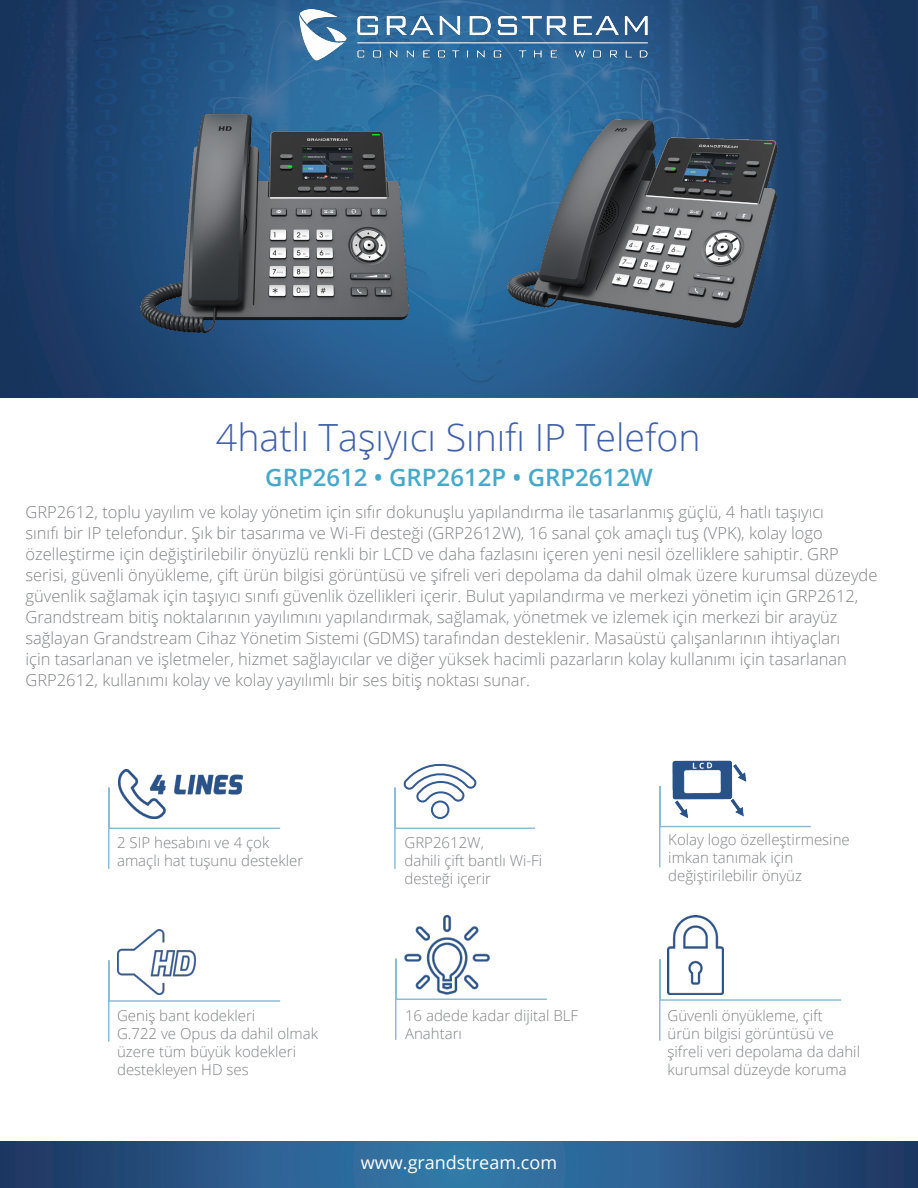
<style>
.page{position:relative;width:918px;height:1188px;background:#fff}
.page>*{position:absolute;margin:0;border:0;box-sizing:border-box;transform-origin:0 0}
.t1{font:300 37.5px "Open Sans";color:#3e60ac}
.t2{font:600 24px "Open Sans";color:#46a8ca}
.t3{font:18px "Open Sans";color:#fff}
.t4{font:300 16.5px/21px "Open Sans";color:#808285}
.t5{font:300 15px/18px "Open Sans";color:#808285}
</style>
<div class="page">
<img style="left:0;top:0;width:916px;height:396px">
<img style="left:291px;top:10px;width:362px;height:53px">
<svg style="left:0;top:1142px;width:918px;height:46px;background:#295988"></svg>
<svg style="left:108px;top:787px;width:173px;height:82px"></svg>
<svg style="left:659px;top:785px;width:152px;height:83px"></svg>
<svg style="left:108px;top:959px;width:173px;height:83px"></svg>
<svg style="left:395px;top:957px;width:152px;height:83px"></svg>
<svg style="left:659px;top:959px;width:182px;height:82px"></svg>
<svg style="left:394px;top:763px;width:141px;height:106px"></svg>
<img style="left:117px;top:929px;width:78px;height:65px">
<img style="left:405px;top:916px;width:84px;height:78px">
<img style="left:667px;top:916px;width:57px;height:78px">
<img style="left:118px;top:770px;width:125px;height:48px">
<img style="left:667px;top:760px;width:84px;height:62px">
<img style="left:140px;top:114px;width:269px;height:219px">
<img style="left:508px;top:120px;width:270px;height:207px">
<p class="t1" style="left:216px;top:412px;width:486px">4hatlı Taşıyıcı Sınıfı IP Telefon</p>
<p class="t2" style="left:265px;top:461px;width:389px">GRP2612 • GRP2612P • GRP2612W</p>
<p class="t4" style="left:26px;top:501px;width:853px">GRP2612, toplu yayılım ve kolay yönetim için sıfır dokunuşlu yapılandırma ile tasarlanmış güçlü, 4 hatlı taşıyıcı<br>sınıfı bir IP telefondur. Şık bir tasarıma ve Wi-Fi desteği (GRP2612W), 16 sanal çok amaçlı tuş (VPK), kolay logo özelleştirme için değiştirilebilir önyüzlü renkli bir LCD ve daha fazlasını içeren yeni nesil özelliklere sahiptir. GRP serisi, güvenli önyükleme, çift ürün bilgisi görüntüsü ve şifreli veri depolama da dahil olmak üzere kurumsal düzeyde güvenlik sağlamak için taşıyıcı sınıfı güvenlik özellikleri içerir. Bulut yapılandırma ve merkezi yönetim için GRP2612, Grandstream bitiş noktalarının yayılımını yapılandırmak, sağlamak, yönetmek ve izlemek için merkezi bir arayüz sağlayan Grandstream Cihaz Yönetim Sistemi (GDMS) tarafından desteklenir. Masaüstü çalışanlarının ihtiyaçları<br>için tasarlanan ve işletmeler, hizmet sağlayıcılar ve diğer yüksek hacimli pazarların kolay kullanımı için tasarlanan GRP2612, kullanımı kolay ve kolay yayılımlı bir ses bitiş noktası sunar.</p>
<p class="t5" style="left:117px;top:833px;width:188px">2 SIP hesabını ve 4 çok amaçlı hat tuşunu destekler</p>
<p class="t5" style="left:405px;top:833px;width:81px">GRP2612W,</p>
<p class="t5" style="left:405px;top:851px;width:139px">dahili çift bantlı Wi-Fi</p>
<p class="t5" style="left:405px;top:869px;width:88px">desteği içerir</p>
<p class="t5" style="left:668px;top:830px;width:183px">Kolay logo özelleştirmesine imkan tanımak için değiştirilebilir önyüz</p>
<p class="t5" style="left:117px;top:1006px;width:140px">Geniş bant kodekleri</p>
<p class="t5" style="left:117px;top:1024px;width:202px">G.722 ve Opus da dahil olmak üzere tüm büyük kodekleri destekleyen HD ses</p>
<p class="t5" style="left:405px;top:1006px;width:175px">16 adede kadar dijital BLF<br>Anahtarı</p>
<p class="t5" style="left:668px;top:1006px;width:194px">Güvenli önyükleme, çift<br>ürün bilgisi görüntüsü ve şifreli veri depolama da dahil kurumsal düzeyde koruma</p>
<p class="t3" style="left:361px;top:1151px;width:198px">www.grandstream.com</p>
</div>
